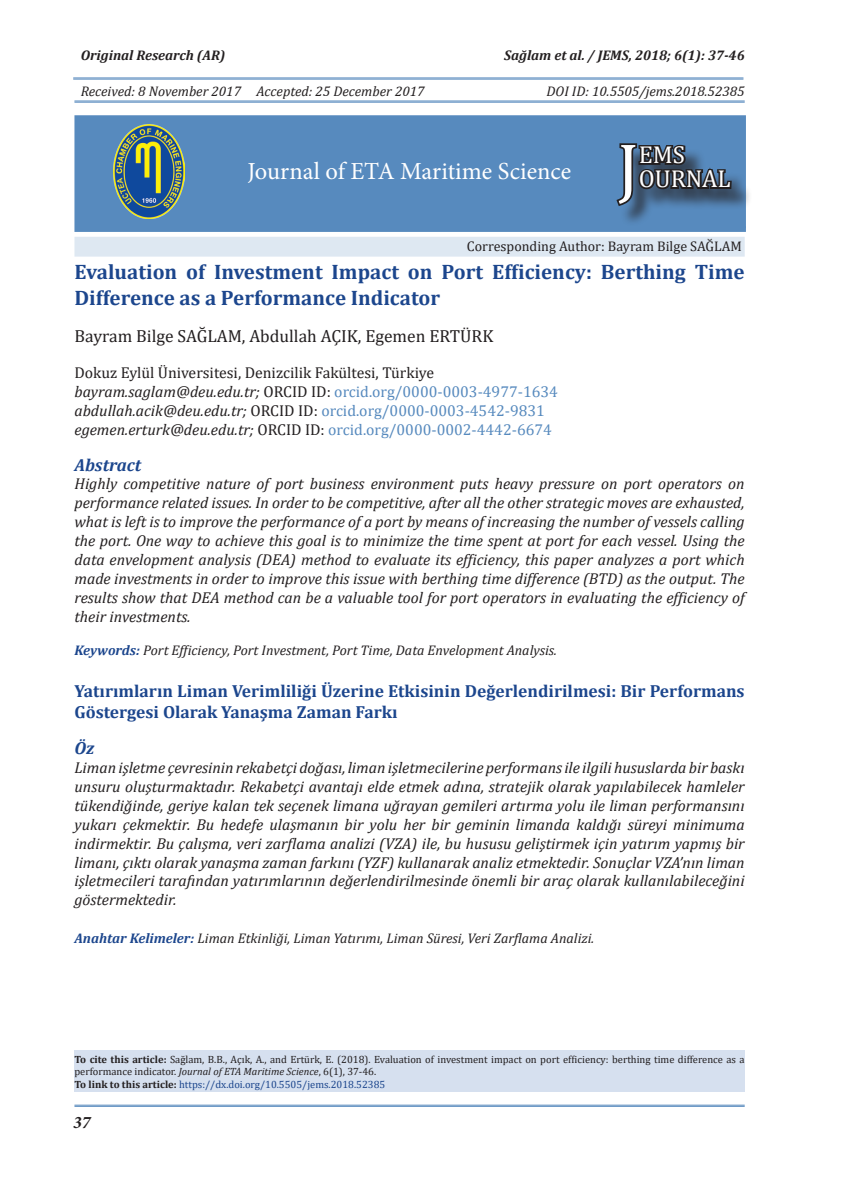
<style>
.page{position:relative;width:844px;height:1191px;background:#fff}
.page>*{position:absolute;margin:0;border:0;box-sizing:border-box;transform-origin:0 0}
.t1{font:68.6px "Cambria";color:#fff}
.t2{font:24.5px "Minion Pro";color:#fff}
.t3{font:24.5px/24.2px "Cambria";color:#fff}
.t4{font:700 21px/25.2px "Cambria";color:#1c468d}
.t5{font:700 17.5px/21px "Cambria";color:#1c468d}
.t6{font:17.5px "Cambria";color:#231f20}
.t7{font:italic 700 17.5px "Cambria";color:#1c468d}
.t8{font:italic 700 17.5px "Minion Pro";color:#231f20}
.t9{font:italic 15.75px/18.9px "Cambria";color:#231f20;text-align:justify}
.t10{font:15.75px/18.9px "Cambria";color:#578abe}
.t11{font:italic 14px "Cambria";color:#231f20}
.t12{font:italic 700 14px "Cambria";color:#231f20}
.t13{font:14px "Cambria";color:#231f20}
.t14{font:10.5px/12.6px "Cambria";color:#231f20}
.s1{color:#231f20}
.s2{font-style:italic;color:#231f20}
.s3{font-weight:700;color:#1c468d}
.s4{font-weight:700}
.s5{font-style:italic}
.s6{color:#1c468d}
</style>
<div class="page">
<hr style="left:74px;top:1104px;width:670px;height:1px;background:#578abe">
<hr style="left:74px;top:1106px;width:670px;height:1px;background:#578abe">
<hr style="left:73px;top:78px;width:670px;height:1px;background:#578abe">
<hr style="left:73px;top:79px;width:670px;height:1px;background:#578abe">
<div style="left:74px;top:115px;width:671px;height:117px;background:#578abe;border:2px solid #578abe"></div>
<hr style="left:81px;top:226px;width:664px;height:2px;background:#578abe">
<img style="left:114px;top:124px;width:70px;height:95px">
<div style="left:74px;top:237px;width:670px;height:20px;background:#dee8f2"></div>
<div style="left:620px;top:146px;width:132px;height:81px;background:#231f20;opacity:.75"></div>
<svg style="left:616px;top:143px;width:117px;height:65px"></svg>
<hr style="left:74px;top:101px;width:670px;height:1px;background:#578abe">
<hr style="left:74px;top:102px;width:670px;height:1px;background:#578abe">
<div style="left:74px;top:1050px;width:670px;height:41px;background:#d6e0ef"></div>
<p class="t12" style="left:81px;top:45px;width:146px">Original Research (AR)</p>
<p class="t11" style="left:81px;top:82px;width:345px">Received: 8 November 2017 Accepted: 25 December 2017</p>
<p class="t12" style="left:504px;top:45px;width:242px">Sağlam et al. / JEMS, 2018; 6(1): 37-46</p>
<p class="t11" style="left:546px;top:82px;width:199px">DOI ID: 10.5505/jems.2018.52385</p>
<h2 class="t2" style="left:247px;top:155px;width:325px">Journal of ETA Maritime Science</h2>
<h1 class="t1" style="left:617px;top:127px;width:23px">J</h1>
<h2 class="t3" style="left:638px;top:143px;width:93px">EMS<br>OURNAL</h2>
<p class="t13" style="left:467px;top:238px;width:276px">Corresponding Author: Bayram Bilge SAĞLAM</p>
<h3 class="t4" style="left:74px;top:259px;width:671px">Evaluation of Investment Impact on Port Efficiency: Berthing Time<br>Difference as a Performance Indicator</h3>
<p class="t6" style="left:74px;top:326px;width:420px">Bayram Bilge SAĞLAM, Abdullah AÇIK, Egemen ERTÜRK</p>
<p class="t10" style="left:74px;top:363px;width:485px"><span class="s1">Dokuz Eylül Üniversitesi, Denizcilik Fakültesi, Türkiye </span><span class="s2">bayram.saglam@deu.edu.tr;</span> <span class="s1">ORCID ID:</span> orcid.org/0000-0003-4977-1634 <span class="s2">abdullah.acik@deu.edu.tr;</span> <span class="s1">ORCID ID:</span> orcid.org/0000-0003-4542-9831 <span class="s2">egemen.erturk@deu.edu.tr;</span> <span class="s1">ORCID ID:</span> orcid.org/0000-0002-4442-6674</p>
<p class="t7" style="left:74px;top:452px;width:68px">Abstract</p>
<p class="t9" style="left:74px;top:474px;width:671px">Highly competitive nature of port business environment puts heavy pressure on port operators on performance related issues. In order to be competitive, after all the other strategic moves are exhausted, what is left is to improve the performance of a port by means of increasing the number of vessels calling the port. One way to achieve this goal is to minimize the time spent at port for each vessel. Using the data envelopment analysis (DEA) method to evaluate its efficiency, this paper analyzes a port which made investments in order to improve this issue with berthing time difference (BTD) as the output. The results show that DEA method can be a valuable tool for port operators in evaluating the efficiency of their investments.</p>
<p class="t11" style="left:74px;top:640px;width:484px"><span class="s3">Keywords:</span> Port Efficiency, Port Investment, Port Time, Data Envelopment Analysis.</p>
<p class="t5" style="left:74px;top:680px;width:671px">Yatırımların Liman Verimliliği Üzerine Etkisinin Değerlendirilmesi: Bir Performans<br>Göstergesi Olarak Yanaşma Zaman Farkı</p>
<p class="t7" style="left:74px;top:736px;width:22px">Öz</p>
<p class="t9" style="left:74px;top:757px;width:671px">Liman işletme çevresinin rekabetçi doğası, liman işletmecilerine performans ile ilgili hususlarda bir baskı unsuru oluşturmaktadır. Rekabetçi avantajı elde etmek adına, stratejik olarak yapılabilecek hamleler tükendiğinde, geriye kalan tek seçenek limana uğrayan gemileri artırma yolu ile liman performansını yukarı çekmektir. Bu hedefe ulaşmanın bir yolu her bir geminin limanda kaldığı süreyi minimuma indirmektir. Bu çalışma, veri zarflama analizi (VZA) ile, bu hususu geliştirmek için yatırım yapmış bir limanı, çıktı olarak yanaşma zaman farkını (YZF) kullanarak analiz etmektedir. Sonuçlar VZA’nın liman işletmecileri tarafından yatırımlarının değerlendirilmesinde önemli bir araç olarak kullanılabileceğini göstermektedir.</p>
<p class="t11" style="left:74px;top:928px;width:521px"><span class="s3">Anahtar Kelimeler:</span> Liman Etkinliği, Liman Yatırımı, Liman Süresi, Veri Zarflama Analizi.</p>
<p class="t14" style="left:74px;top:1052px;width:671px"><span class="s4">To cite this article:</span> Sağlam, B.B., Açık, A., and Ertürk, E. (2018). Evaluation of investment impact on port efficiency: berthing time difference as a performance indicator. <span class="s5">Journal of ETA Maritime Science</span>, 6(1), 37-46.<br><span class="s4">To link to this article:</span> <span class="s6">https://dx.doi.org/10.5505/jems.2018.52385</span></p>
<p class="t8" style="left:73px;top:1109px;width:19px">37</p>
</div>
